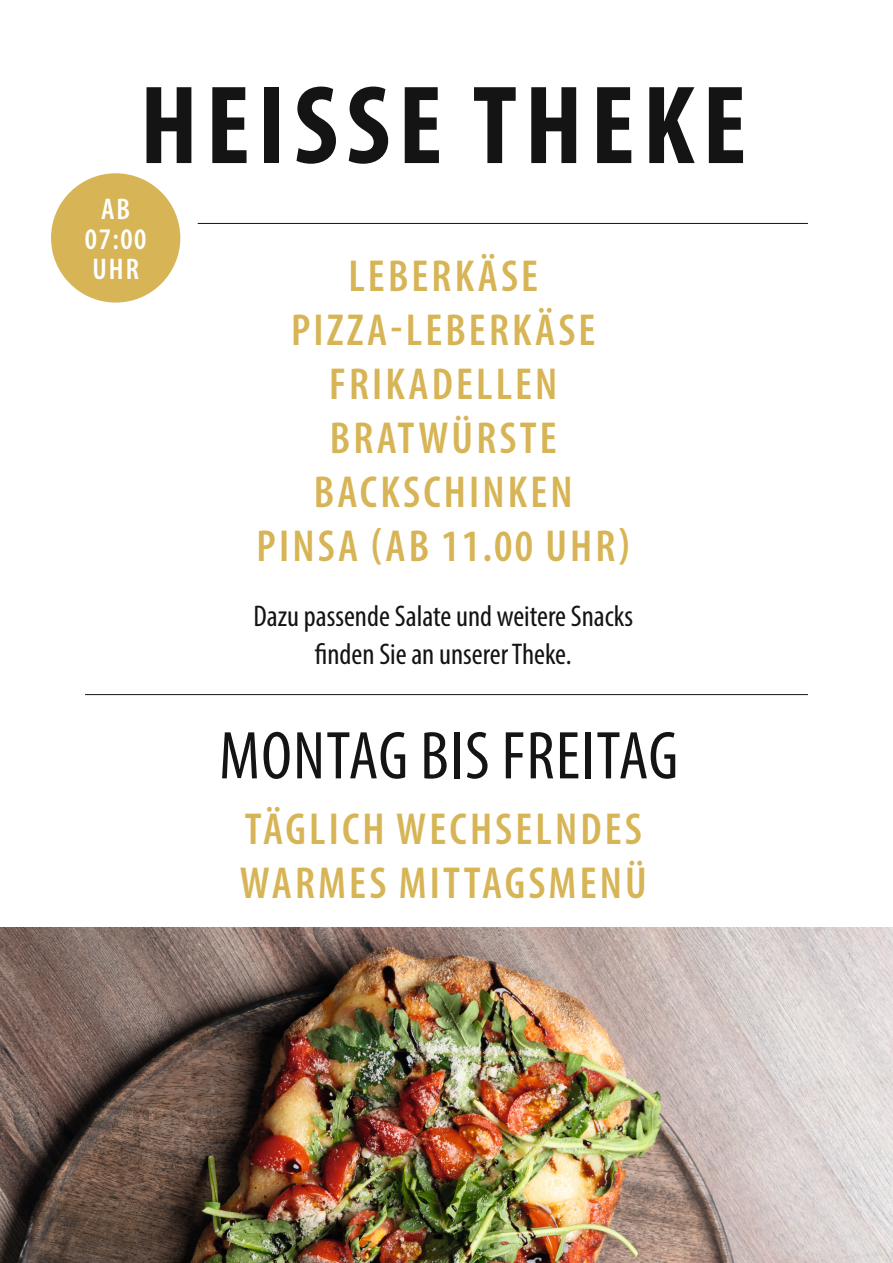
<style>
.page{position:relative;width:893px;height:1263px;background:#fff}
.page>*{position:absolute;margin:0;border:0;box-sizing:border-box;transform-origin:0 0}
.t1{font:700 condensed 112.5px "Myriad Pro";letter-spacing:.07em;color:#131413}
.t2{font:condensed 68.25px "Myriad Pro";letter-spacing:.02em;color:#131413}
.t3{font:600 condensed 45px/54px "Myriad Pro";letter-spacing:.07em;color:#d7b556}
.t4{font:condensed 30px/37.5px "Myriad Pro";color:#131413;text-align:center}
.t5{font:600 condensed 30px/30px "Myriad Pro";letter-spacing:.07em;color:#fff;text-align:center}
</style>
<div class="page">
<hr style="left:198px;top:223px;width:610px;height:1px;background:#131413">
<div style="left:51px;top:173px;width:129px;height:130px;background:#d7b556;border-radius:50%"></div>
<hr style="left:85px;top:694px;width:723px;height:1px;background:#131413">
<img style="left:0;top:927px;width:893px;height:336px">
<h1 class="t1" style="left:140px;top:55px;width:608px">HEISSE THEKE</h1>
<p class="t5" style="left:85px;top:194px;width:63px">AB<br>07:00<br>UHR</p>
<p class="t3" style="left:257px;top:248px;width:375px;text-align:center">LEBERKÄSE<br>PIZZA-LEBERKÄSE<br>FRIKADELLEN<br>BRATWÜRSTE<br>BACKSCHINKEN<br>PINSA (AB 11.00 UHR)</p>
<p class="t4" style="left:253px;top:597px;width:381px">Dazu passende Salate und weitere Snacks finden Sie an unserer Theke.</p>
<h2 class="t2" style="left:219px;top:714px;width:461px">MONTAG BIS FREITAG</h2>
<p class="t3" style="left:240px;top:801px;width:408px">TÄGLICH WECHSELNDES<br>WARMES MITTAGSMENÜ</p>
</div>
